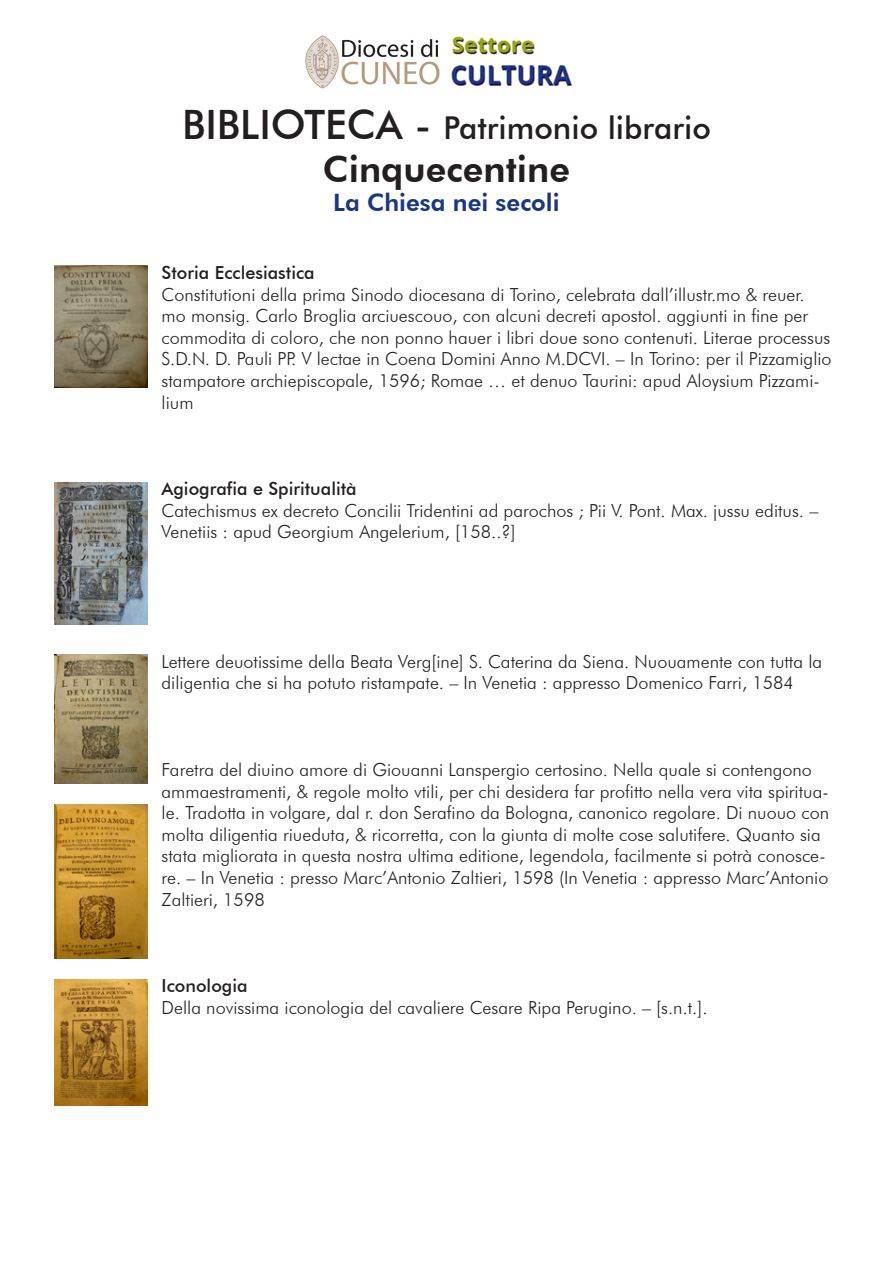
<style>
.page{position:relative;width:893px;height:1263px;background:#fff}
.page>*{position:absolute;margin:0;border:0;box-sizing:border-box;transform-origin:0 0}
.t1{font:800 36px "Futura BT";color:#231f20}
.t2{font:500 31.5px "Futura BT";color:#231f20}
.t3{font:800 24px "Futura BT";color:#183787}
.t4{font:300 18px/21.6px "Futura BT";color:#231f20}
.t5{font:500 18px "Futura BT";color:#231f20}
.s1{font-size:40.5px}
</style>
<div class="page">
<img style="left:305px;top:35px;width:267px;height:54px">
<img style="left:54px;top:265px;width:94px;height:123px">
<img style="left:54px;top:483px;width:94px;height:142px">
<img style="left:54px;top:655px;width:94px;height:129px">
<img style="left:54px;top:979px;width:94px;height:127px">
<img style="left:54px;top:805px;width:94px;height:153px">
<p class="t2" style="left:182px;top:109px;width:530px"><span class="s1">BIBLIOTECA -</span> Patrimonio librario</p>
<p class="t1" style="left:323px;top:148px;width:249px">Cinquecentine</p>
<p class="t3" style="left:333px;top:188px;width:228px">La Chiesa nei secoli</p>
<p class="t5" style="left:162px;top:262px;width:155px">Storia Ecclesiastica</p>
<p class="t4" style="left:162px;top:283px;width:672px">Constitutioni della prima Sinodo diocesana di Torino, celebrata dall’illustr.mo &amp; reuer. mo monsig. Carlo Broglia arciuescouo, con alcuni decreti apostol. aggiunti in fine per commodita di coloro, che non ponno hauer i libri doue sono contenuti. Literae processus S.D.N. D. Pauli PP. V lectae in Coena Domini Anno M.DCVI. – In Torino: per il Pizzamiglio stampatore archiepiscopale, 1596; Romae … et denuo Taurini: apud Aloysium Pizzami&shy;lium</p>
<p class="t5" style="left:162px;top:478px;width:197px">Agiografia e Spiritualità</p>
<p class="t4" style="left:162px;top:499px;width:658px">Catechismus ex decreto Concilii Tridentini ad parochos ; Pii V. Pont. Max. jussu editus. –<br>Venetiis : apud Georgium Angelerium, [158..?]</p>
<p class="t4" style="left:162px;top:650px;width:662px">Lettere deuotissime della Beata Verg[ine] S. Caterina da Siena. Nuouamente con tutta la diligentia che si ha potuto ristampate. – In Venetia : appresso Domenico Farri, 1584</p>
<p class="t4" style="left:162px;top:758px;width:669px">Faretra del diuino amore di Giouanni Lanspergio certosino. Nella quale si contengono ammaestramenti, &amp; regole molto vtili, per chi desidera far profitto nella vera vita spiritua&shy;le. Tradotta in volgare, dal r. don Serafino da Bologna, canonico regolare. Di nuouo con molta diligentia riueduta, &amp; ricorretta, con la giunta di molte cose salutifere. Quanto sia stata migliorata in questa nostra ultima editione, legendola, facilmente si potrà conosce&shy;re. – In Venetia : presso Marc’Antonio Zaltieri, 1598 (In Venetia : appresso Marc’Antonio Zaltieri, 1598</p>
<p class="t5" style="left:162px;top:974px;width:88px">Iconologia</p>
<p class="t4" style="left:162px;top:996px;width:547px">Della novissima iconologia del cavaliere Cesare Ripa Perugino. – [s.n.t.].</p>
</div>
